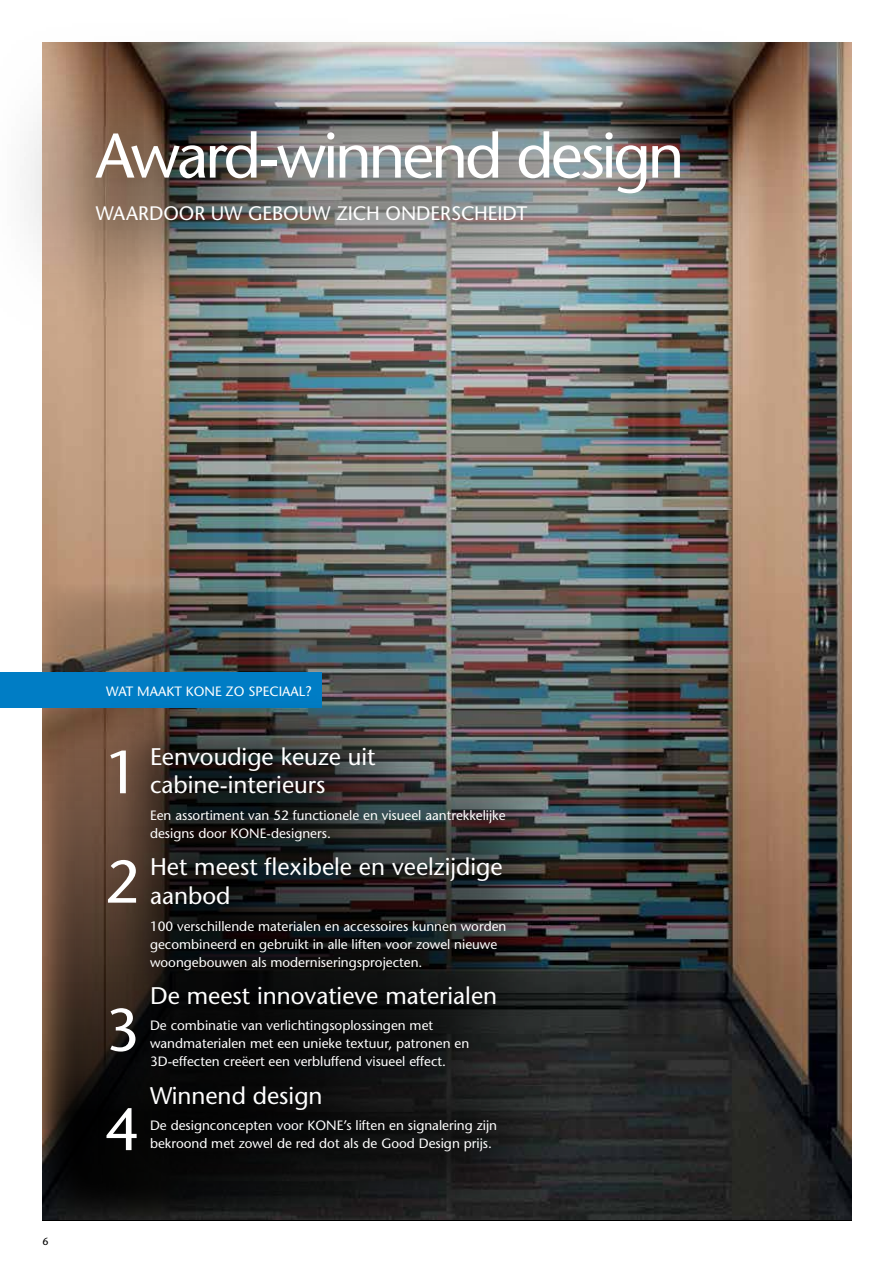
<style>
.page{position:relative;width:893px;height:1263px;background:#fff}
.page>*{position:absolute;margin:0;border:0;box-sizing:border-box;transform-origin:0 0}
.t1{font:63px "Stone Sans";letter-spacing:-.05em;color:#fff}
.t2{font:60px/99.3px "Stone Sans";color:#fff}
.t3{font:24px/28.8px "Stone Sans";color:#fff}
.t4{font:19.5px "Stone Sans";color:#fff}
.t5{font:13.5px/18px "Stone Sans";color:#fff}
.t6{font:10.5px "Stone Sans";color:#000}
</style>
<div class="page">
<img style="left:43px;top:43px;width:808px;height:1176px">
<img style="left:43px;top:585px;width:545px;height:635px">
<div style="left:0;top:673px;width:321px;height:35px;background:#007dc5"></div>
<div style="left:95px;top:693px;width:463px;height:513px;background:#000;opacity:.75"></div>
<div style="left:0;top:14px;width:796px;height:327px;background:#000;opacity:.56"></div>
<h1 class="t1" style="left:96px;top:117px;width:590px">Award-winnend design</h1>
<h3 class="t4" style="left:96px;top:201px;width:433px">WAARDOOR UW GEBOUW ZICH ONDERSCHEIDT</h3>
<p class="t6" style="left:43px;top:1235px;width:8px">6</p>
<p class="t5" style="left:106px;top:682px;width:207px">WAT MAAKT KONE ZO SPECIAAL?</p>
<h2 class="t2" style="left:105px;top:722px;width:36px">1</h2>
<h2 class="t2" style="left:105px;top:831px;width:36px">2</h2>
<h2 class="t2" style="left:105px;top:980px;width:36px">3<br>4</h2>
<h3 class="t3" style="left:150px;top:742px;width:227px">Eenvoudige keuze uit cabine-interieurs</h3>
<p class="t5" style="left:150px;top:806px;width:357px">Een assortiment van 52 functionele en visueel aantrekkelijke designs door KONE-designers.</p>
<h3 class="t3" style="left:150px;top:852px;width:354px">Het meest flexibele en veelzijdige aanbod</h3>
<p class="t5" style="left:150px;top:917px;width:358px">100 verschillende materialen en accessoires kunnen worden gecombineerd en gebruikt in alle liften voor zowel nieuwe woongebouwen als moderniseringsprojecten.</p>
<h3 class="t3" style="left:150px;top:981px;width:349px">De meest innovatieve materialen</h3>
<p class="t5" style="left:150px;top:1016px;width:321px">De combinatie van verlichtingsoplossingen met wandmaterialen met een unieke textuur, patronen en<br>3D-effecten creëert een verbluffend visueel effect.</p>
<h3 class="t3" style="left:150px;top:1081px;width:174px">Winnend design</h3>
<p class="t5" style="left:150px;top:1116px;width:349px">De designconcepten voor KONE’s liften en signalering zijn bekroond met zowel de red dot als de Good Design prijs.</p>
</div>
